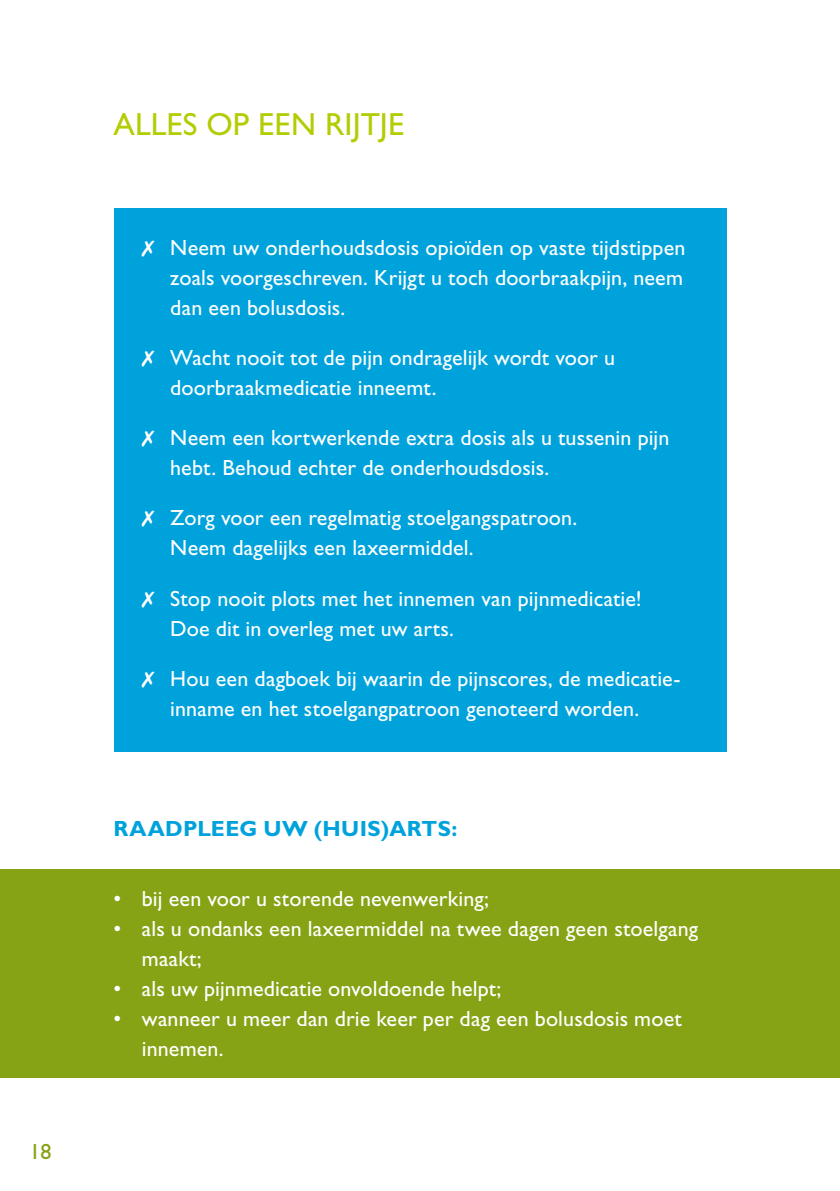
<style>
.page{position:relative;width:840px;height:1191px;background:#fff}
.page>*{position:absolute;margin:0;border:0;box-sizing:border-box;transform-origin:0 0}
.t1{font:32px "Gill Sans Std";letter-spacing:.005em;color:#b4cc04}
.t2{font:22px/30px "Gill Sans Std";letter-spacing:.005em;color:#fff}
.t3{font:700 22px "Gill Sans Std";letter-spacing:.01em;color:#00a2dc}
.t4{font:22px "Gill Sans Std";color:#86a315}
</style>
<div class="page">
<div style="left:0;top:868px;width:839px;height:209px;background:#86a315"></div>
<div style="left:113px;top:209px;width:613px;height:543px;background:#00a2dc"></div>
<p class="t4" style="left:29px;top:1138px;width:23px">18</p>
<h1 class="t1" style="left:113px;top:106px;width:292px">ALLES OP EEN RIJTJE</h1>
<p class="t2" style="left:170px;top:233px;width:516px;text-align:justify;text-indent:-28px">✗ Neem uw onderhoudsdosis opioïden op vaste tijdstippen zoals voorgeschreven. Krijgt u toch doorbraakpijn, neem dan een bolusdosis.</p>
<p class="t2" style="left:170px;top:343px;width:446px;text-indent:-28px">✗ Wacht nooit tot de pijn ondragelijk wordt voor u doorbraakmedicatie inneemt.</p>
<p class="t2" style="left:170px;top:423px;width:500px;text-indent:-28px">✗ Neem een kortwerkende extra dosis als u tussenin pijn hebt. Behoud echter de onderhoudsdosis.</p>
<p class="t2" style="left:170px;top:503px;width:408px;text-indent:-28px">✗ Zorg voor een regelmatig stoelgangspatroon.<br>Neem dagelijks een laxeermiddel.</p>
<p class="t2" style="left:170px;top:583px;width:473px;text-indent:-28px">✗ Stop nooit plots met het innemen van pijnmedicatie!<br>Doe dit in overleg met uw arts.</p>
<p class="t2" style="left:142px;top:663px;width:540px;text-align:center">✗ Hou een dagboek bij waarin de pijnscores, de medicatie&shy;inname en het stoelgangpatroon genoteerd worden.</p>
<p class="t3" style="left:113px;top:815px;width:345px">RAADPLEEG UW (HUIS)ARTS:</p>
<p class="t2" style="left:113px;top:883px;width:377px">• bij een voor u storende nevenwerking;</p>
<p class="t2" style="left:142px;top:913px;width:557px;text-indent:-28px">• als u ondanks een laxeermiddel na twee dagen geen stoelgang maakt;</p>
<p class="t2" style="left:113px;top:973px;width:389px">• als uw pijnmedicatie onvoldoende helpt;</p>
<p class="t2" style="left:142px;top:1003px;width:541px;text-indent:-28px">• wanneer u meer dan drie keer per dag een bolusdosis moet innemen.</p>
</div>
